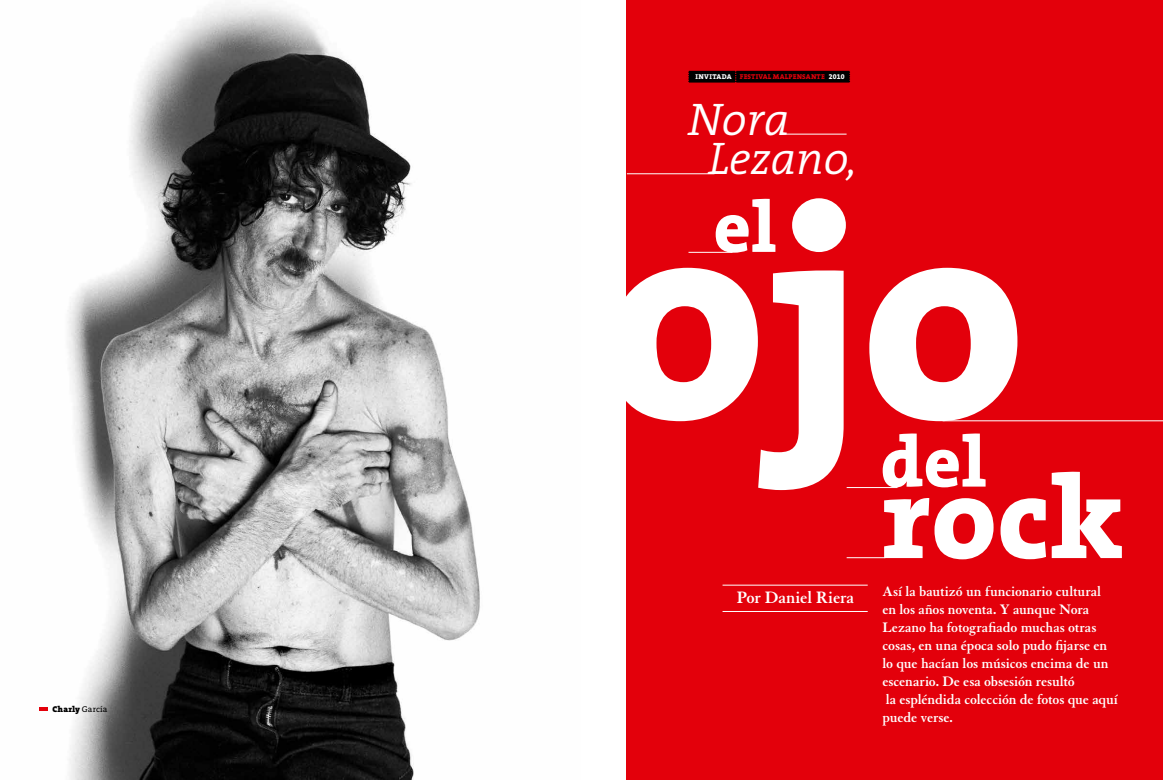
<style>
.page{position:relative;width:1163px;height:780px;background:#fff}
.page>*{position:absolute;margin:0;border:0;box-sizing:border-box;transform-origin:0 0}
.t1{font:800 117.8px "The Serif";color:#fff}
.t2{font:800 72.5px "The Serif";color:#fff}
.t3{font:italic 300 46px/39.6px "The Serif";color:#fff}
.t4{font:700 18px "Granjon";letter-spacing:-.005em;color:#fff}
.t5{font:700 15px/18px "Granjon";letter-spacing:-.005em;color:#fff}
.t6{font:900 8.5px "The Serif";letter-spacing:.01em;color:#000}
.t7{font:800 7px "The Serif";letter-spacing:.025em;color:#e3000b}
.s1{font-weight:400}
.s2{color:#fff}
.s3{font-family:"The Serif Extra Bold Expert";font-weight:400;color:#fff}
</style>
<div class="page">
<div style="left:626px;top:0;width:536px;height:780px;background:#e3000b"></div>
<img style="left:39px;top:4px;width:441px;height:776px">
<hr style="left:722px;top:584px;width:145px;height:1px;background:#fff">
<hr style="left:722px;top:611px;width:145px;height:1px;background:#fff">
<hr style="left:688px;top:252px;width:44px;height:1px;background:#fff">
<hr style="left:846px;top:557px;width:39px;height:1px;background:#fff">
<hr style="left:780px;top:134px;width:66px;height:1px;background:#fff">
<hr style="left:626px;top:173px;width:88px;height:1px;background:#fff">
<hr style="left:942px;top:420px;width:220px;height:1px;background:#fff">
<svg style="left:626px;top:268px;width:391px;height:222px"></svg>
<div style="left:792px;top:198px;width:53px;height:54px;background:#fff;border-radius:50%"></div>
<svg style="left:688px;top:71px;width:161px;height:12px"></svg>
<svg style="left:40px;top:707px;width:8px;height:4px"></svg>
<p class="t6" style="left:53px;top:702px;width:56px">Charly <span class="s1">García</span></p>
<p class="t7" style="left:695px;top:71px;width:151px"><span class="s2">INVITADA</span> FESTIVAL MALPENSANTE <span class="s3">2010</span></p>
<h3 class="t3" style="left:708px;top:98px;width:150px;text-indent:-20px">Nora<br>Lezano,</h3>
<h2 class="t2" style="left:713px;top:166px;width:65px">el</h2>
<p class="t4" style="left:736px;top:587px;width:119px">Por Daniel Riera</p>
<h2 class="t2" style="left:880px;top:401px;width:108px">del</h2>
<h1 class="t1" style="left:881px;top:418px;width:244px">rock</h1>
<p class="t5" style="left:882px;top:582px;width:237px">Así la bautizó un funcionario cultural en los años noventa. Y aunque Nora Lezano ha fotografiado muchas otras cosas, en una época solo pudo fijarse en lo que hacían los músicos encima de un escenario. De esa obsesión resultó<br>la espléndida colección de fotos que aquí puede verse.</p>
</div>
